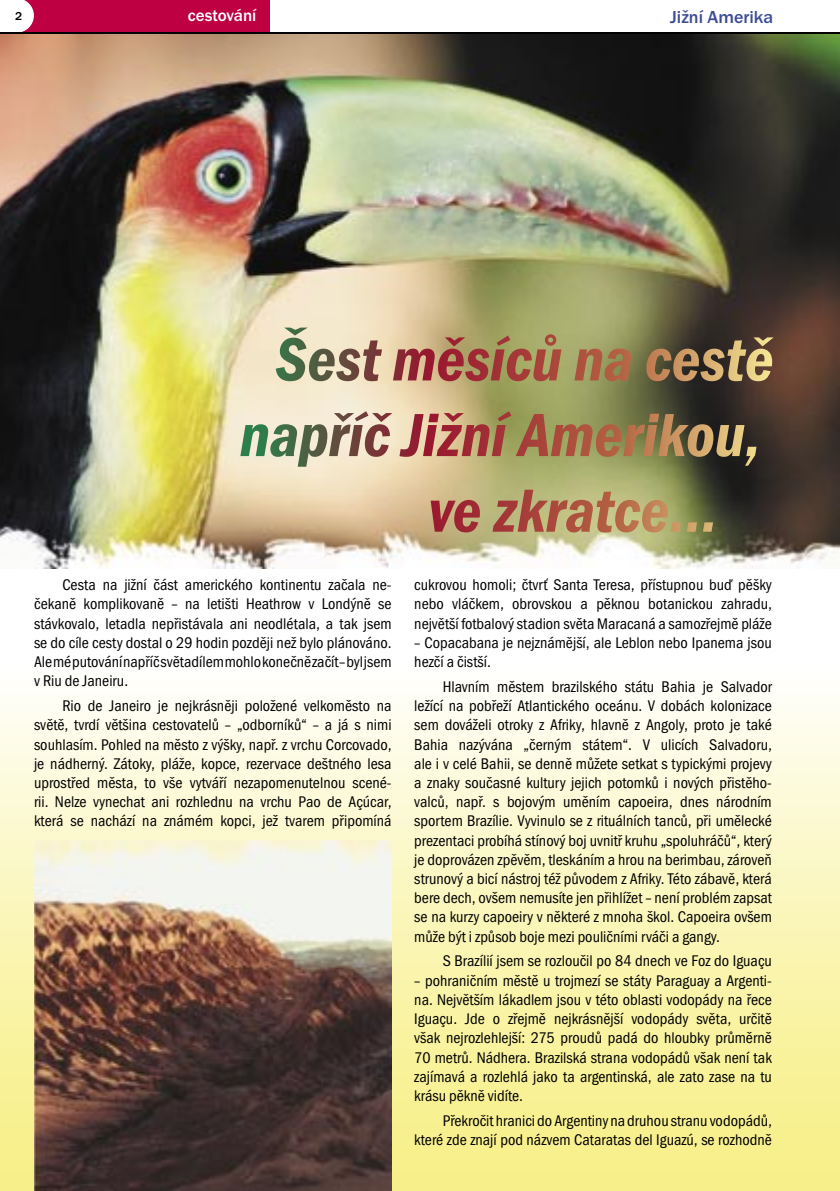
<style>
.page{position:relative;width:840px;height:1191px;background:#fff}
.page>*{position:absolute;margin:0;border:0;box-sizing:border-box;transform-origin:0 0}
.t1{font:500 18px "Franklin Got Itc TEE";color:#3c4d96}
.t2{font:500 17px "Franklin Got Itc TEE";color:#fff}
.t3{font:condensed 16px/19.2px "Franklin Got Itc TEE";color:#000;text-align:justify}
.t4{font:500 12px "Franklin Got Itc TEE";color:#000}
</style>
<div class="page">
<div style="left:0;top:0;width:270px;height:33px;background:#be0043"></div>
<svg style="left:0;top:0;width:34px;height:32px"></svg>
<hr style="left:0;top:32px;width:839px;height:2px;background:#000">
<svg style="left:0;top:702px;width:839px;height:489px;background:#faf6bd"></svg>
<img style="left:0;top:34px;width:839px;height:534px">
<img style="left:34px;top:840px;width:357px;height:351px">
<svg style="left:275px;top:327px;width:498px;height:54px;background:#a28866"></svg>
<svg style="left:240px;top:411px;width:516px;height:56px;background:#a58e6d"></svg>
<svg style="left:430px;top:490px;width:282px;height:42px;background:#af8b61"></svg>
<p class="t4" style="left:15px;top:9px;width:9px">2</p>
<p class="t2" style="left:188px;top:6px;width:70px">cestování</p>
<p class="t1" style="left:670px;top:7px;width:104px">Jižní Amerika</p>
<p class="t3" style="left:34px;top:575px;width:359px;text-indent:28px">Cesta na jižní část amerického kontinentu začala ne&shy;čekaně komplikovaně – na letišti Heathrow v Londýně se stávkovalo, letadla nepřistávala ani neodlétala, a tak jsem se do cíle cesty dostal o 29 hodin později než bylo plánováno.<br>Ale mé putování napříč světadílem mohlo konečně začít – byl jsem v Riu de Janeiru.</p>
<p class="t3" style="left:34px;top:696px;width:359px;text-indent:28px">Rio de Janeiro je nejkrásněji položené velkoměsto na světě, tvrdí většina cestovatelů – „odborníků“ – a já s nimi souhlasím. Pohled na město z výšky, např. z vrchu Corcovado, je nádherný. Zátoky, pláže, kopce, rezervace deštného lesa uprostřed města, to vše vytváří nezapomenutelnou scené&shy;rii. Nelze vynechat ani rozhlednu na vrchu Pao de Açúcar, která se nachází na známém kopci, jež tvarem připomíná</p>
<p class="t3" style="left:414px;top:575px;width:359px">cukrovou homoli; čtvrť Santa Teresa, přístupnou buď pěšky nebo vláčkem, obrovskou a pěknou botanickou zahradu, největší fotbalový stadion světa Maracaná a samozřejmě pláže</p>
<p class="t3" style="left:414px;top:633px;width:359px">– Copacabana je nejznámější, ale Leblon nebo Ipanema jsou hezčí a čistší.</p>
<p class="t3" style="left:414px;top:677px;width:359px;text-indent:28px">Hlavním městem brazilského státu Bahia je Salvador ležící na pobřeží Atlantického oceánu. V dobách kolonizace sem dováželi otroky z Afriky, hlavně z Angoly, proto je také Bahia nazývána „černým státem“. V ulicích Salvadoru, ale i v celé Bahii, se denně můžete setkat s typickými projevy a znaky současné kultury jejich potomků i nových přistěho&shy;valců, např. s bojovým uměním capoeira, dnes národním sportem Brazílie. Vyvinulo se z rituálních tanců, při umělecké prezentaci probíhá stínový boj uvnitř kruhu „spoluhráčů“, který je doprovázen zpěvěm, tleskáním a hrou na berimbau, zároveň strunový a bicí nástroj též původem z Afriky. Této zábavě, která bere dech, ovšem nemusíte jen přihlížet – není problém zapsat se na kurzy capoeiry v některé z mnoha škol. Capoeira ovšem může být i způsob boje mezi pouličními rváči a gangy.</p>
<p class="t3" style="left:442px;top:951px;width:330px">S Brazílií jsem se rozloučil po 84 dnech ve Foz do Iguaçu</p>
<p class="t3" style="left:414px;top:971px;width:359px">– pohraničním městě u trojmezí se státy Paraguay a Argenti&shy;na. Největším lákadlem jsou v této oblasti vodopády na řece Iguaçu. Jde o zřejmě nejkrásnější vodopády světa, určitě však nejrozlehlejší: 275 proudů padá do hloubky průměrně 70 metrů. Nádhera. Brazilská strana vodopádů však není tak zajímavá a rozlehlá jako ta argentinská, ale zato zase na tu krásu pěkně vidíte.</p>
<p class="t3" style="left:414px;top:1111px;width:359px;text-align:right">Překročit hranici do Argentiny na druhou stranu vodopádů, které zde znají pod názvem Cataratas del Iguazú, se rozhodně</p>
</div>
